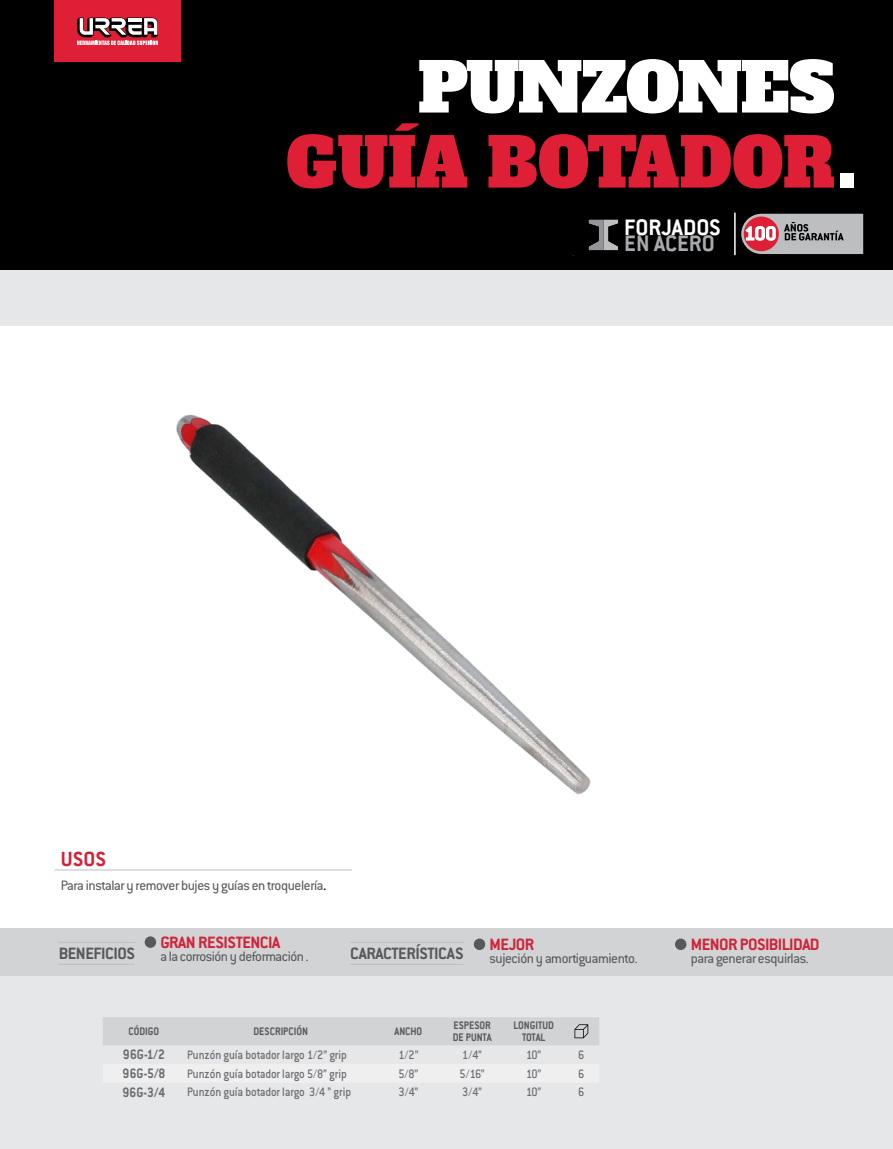
<style>
.page{position:relative;width:893px;height:1149px;background:#fff}
.page>*{position:absolute;margin:0;border:0;box-sizing:border-box;transform-origin:0 0}
.t1{font:67.5px/75px "Alfa Slab One";letter-spacing:-.02em;color:#df1f36;scale:.95 1}
.t2{font:700 24.75px "Conduit ITC";color:#fff}
.t3{font:700 24.75px "Conduit ITC";color:#a7a9ac}
.t4{font:700 22.5px "Conduit ITC Std";color:#d22238}
.t5{font:700 18px "Conduit ITC Std";letter-spacing:-.025em;color:#d22238}
.t6{font:700 18px "Conduit ITC Std";letter-spacing:-.025em;color:#58595b}
.t7{font:15px "Conduit ITC Std";letter-spacing:-.025em;color:#58595b}
.t8{font:700 15px "Conduit ITC Std";letter-spacing:.01em;color:#6d6e71;scale:.9 1}
.t9{font:500 13.5px "Conduit ITC Std";letter-spacing:-.015em;color:#6d6e71;scale:.9 1}
.t10{font:700 12px/12px "Conduit ITC Std";color:#58595b;scale:.9 1}
.s1{color:#fff}
.s2{font-size:87px;color:#fff}
.s3{font-family:"Minion Pro";color:#000}
</style>
<div class="page">
<div style="left:0;top:942px;width:893px;height:206px;background:#e6e7e8"></div>
<div style="left:0;top:270px;width:893px;height:56px;background:#e6e7e8"></div>
<div style="left:0;top:0;width:893px;height:270px;background:#000"></div>
<div style="left:0;top:927px;width:893px;height:48px;background:#d1d3d4"></div>
<hr style="left:350px;top:941px;width:114px;height:1px;background:#bcbec0">
<hr style="left:350px;top:963px;width:113px;height:1px;background:#bcbec0">
<hr style="left:59px;top:941px;width:76px;height:1px;background:#bcbec0">
<hr style="left:59px;top:963px;width:76px;height:1px;background:#bcbec0">
<div style="left:474px;top:938px;width:11px;height:11px;background:#58595b;border-radius:50%"></div>
<div style="left:145px;top:936px;width:11px;height:11px;background:#58595b;border-radius:50%"></div>
<div style="left:103px;top:1017px;width:496px;height:27px;background:#d1d3d4"></div>
<hr style="left:55px;top:869px;width:297px;height:1px;background:#bcbec0">
<hr style="left:734px;top:212px;width:2px;height:43px;background:#fff">
<svg style="left:741px;top:214px;width:122px;height:40px;background:#b0979c"></svg>
<svg style="left:588px;top:219px;width:31px;height:32px"></svg>
<div style="left:675px;top:938px;width:11px;height:11px;background:#58595b;border-radius:50%"></div>
<img style="left:104px;top:414px;width:487px;height:457px">
<div style="left:54px;top:0;width:127px;height:62px;background:#df1f36"></div>
<svg style="left:77px;top:18px;width:81px;height:27px"></svg>
<h1 class="t1" style="left:286px;top:51px;width:604px;text-indent:131px"><span class="s1">PUNZONES<br></span>GUÍA BOTADOR<span class="s2">.</span></h1>
<h2 class="t2" style="left:624px;top:212px;width:98px">FORJADOS</h2>
<h2 class="t3" style="left:624px;top:229px;width:92px">EN ACERO</h2>
<h3 class="t4" style="left:61px;top:845px;width:47px">USOS</h3>
<p class="t7" style="left:61px;top:876px;width:267px">Para instalar y remover bujes y guías en troquelería<span class="s3">.</span></p>
<h3 class="t5" style="left:160px;top:930px;width:121px">GRAN RESISTENCIA</h3>
<p class="t7" style="left:160px;top:947px;width:150px">a la corrosión y deformación .</p>
<h3 class="t6" style="left:59px;top:942px;width:78px">BENEFICIOS</h3>
<h3 class="t6" style="left:350px;top:942px;width:115px">CARACTERÍSTICAS</h3>
<h3 class="t5" style="left:489px;top:933px;width:46px">MEJOR</h3>
<p class="t7" style="left:489px;top:949px;width:150px">sujeción y amortiguamiento.</p>
<p class="t10" style="left:129px;top:1024px;width:35px">CÓDIGO</p>
<p class="t10" style="left:254px;top:1024px;width:62px">DESCRIPCIÓN</p>
<p class="t10" style="left:395px;top:1024px;width:32px">ANCHO</p>
<p class="t10" style="left:453px;top:1018px;width:44px">ESPESOR<br>DE PUNTA</p>
<p class="t10" style="left:514px;top:1018px;width:46px;text-align:center">LONGITUD<br>TOTAL</p>
<p class="t8" style="left:123px;top:1045px;width:48px">96G-1/2</p>
<p class="t9" style="left:187px;top:1046px;width:179px">Punzón guía botador largo 1/2” grip</p>
<p class="t9" style="left:398px;top:1046px;width:24px">1/2”</p>
<p class="t9" style="left:462px;top:1046px;width:23px">1/4”</p>
<p class="t9" style="left:526px;top:1046px;width:19px">10”</p>
<p class="t9" style="left:578px;top:1046px;width:8px">6</p>
<p class="t8" style="left:123px;top:1063px;width:49px">96G-5/8</p>
<p class="t9" style="left:187px;top:1064px;width:179px">Punzón guía botador largo 5/8” grip</p>
<p class="t9" style="left:398px;top:1064px;width:24px">5/8”</p>
<p class="t9" style="left:460px;top:1064px;width:29px">5/16”</p>
<p class="t9" style="left:526px;top:1064px;width:19px">10”</p>
<p class="t9" style="left:578px;top:1064px;width:8px">6</p>
<p class="t8" style="left:123px;top:1082px;width:49px">96G-3/4</p>
<p class="t9" style="left:187px;top:1083px;width:184px">Punzón guía botador largo 3/4 ” grip</p>
<p class="t9" style="left:399px;top:1083px;width:23px">3/4”</p>
<p class="t9" style="left:462px;top:1083px;width:23px">3/4”</p>
<p class="t9" style="left:526px;top:1083px;width:19px">10”</p>
<p class="t9" style="left:578px;top:1083px;width:8px">6</p>
<h3 class="t5" style="left:691px;top:933px;width:131px">MENOR POSIBILIDAD</h3>
<p class="t7" style="left:691px;top:949px;width:119px">para generar esquirlas.</p>
</div>
